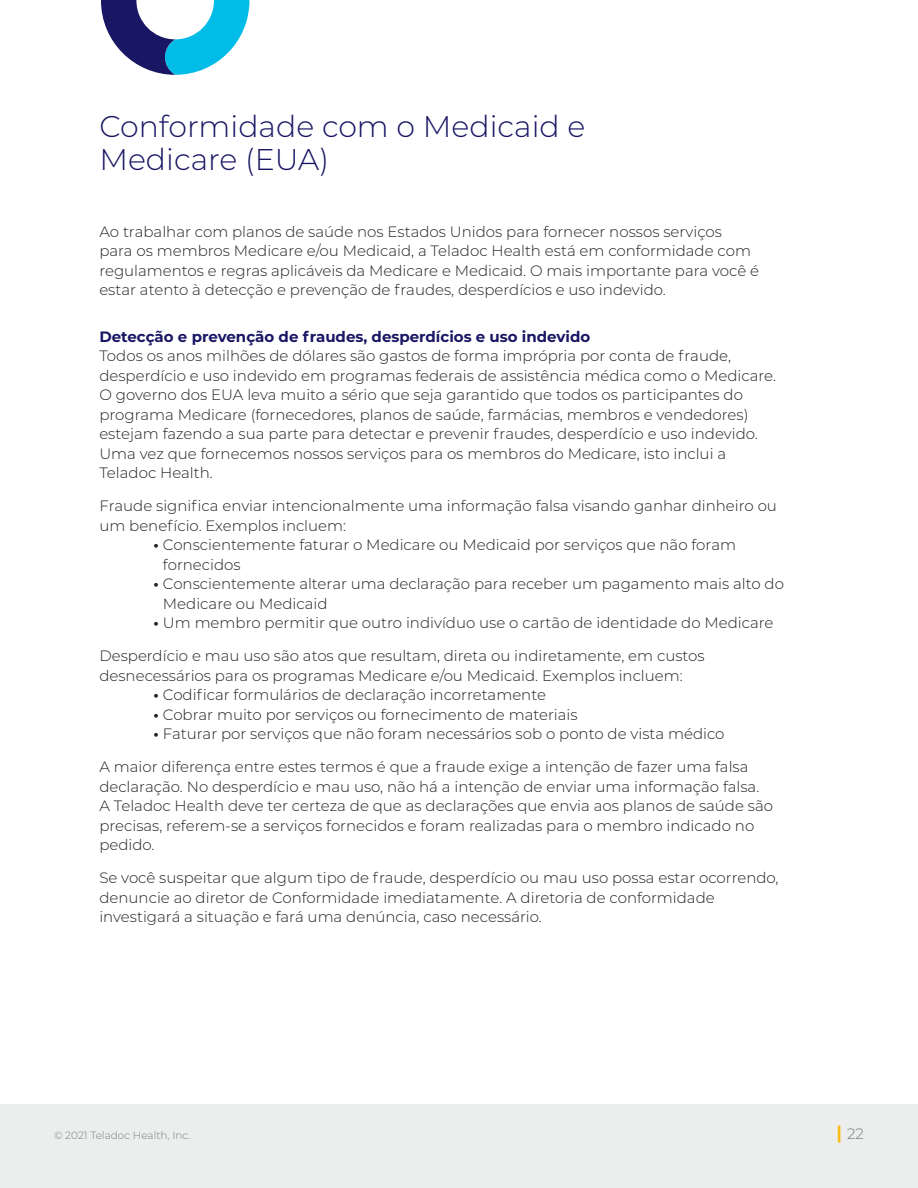
<style>
.page{position:relative;width:918px;height:1188px;background:#fff}
.page>*{position:absolute;margin:0;border:0;box-sizing:border-box;transform-origin:0 0}
.Main_Header{font:300 30px/33px "Montserrat";color:#191664}
.t1{font:300 15px/19.5px "Montserrat";color:#231f20}
.t2{font:700 15px "Montserrat";color:#191664}
.t3{font:300 15px "Montserrat";color:#787d83}
.t4{font:300 10.5px "Montserrat";color:#787d83}
.s1{font-weight:700}
.s2{font-weight:700;font-size:18px;color:#fcba13}
</style>
<div class="page">
<div style="left:0;top:1104px;width:918px;height:84px;background:#eceeee"></div>
<svg style="left:101px;top:0;width:148px;height:75px"></svg>
<p class="Main_Header" style="left:99px;top:109px;width:488px">Conformidade com o Medicaid e<br>Medicare (EUA)</p>
<p class="t1" style="left:99px;top:221px;width:661px">Ao trabalhar com planos de saúde nos Estados Unidos para fornecer nossos serviços para os membros Medicare e/ou Medicaid, a Teladoc Health está em conformidade com regulamentos e regras aplicáveis da Medicare e Medicaid. O mais importante para você é estar atento à detecção e prevenção de fraudes, desperdícios e uso indevido.</p>
<p class="t2" style="left:99px;top:326px;width:492px">Detecção e prevenção de fraudes, desperdícios e uso indevido</p>
<p class="t1" style="left:99px;top:346px;width:678px">Todos os anos milhões de dólares são gastos de forma imprópria por conta de fraude, desperdício e uso indevido em programas federais de assistência médica como o Medicare.<br>O governo dos EUA leva muito a sério que seja garantido que todos os participantes do programa Medicare (fornecedores, planos de saúde, farmácias, membros e vendedores) estejam fazendo a sua parte para detectar e prevenir fraudes, desperdício e uso indevido.<br>Uma vez que fornecemos nossos serviços para os membros do Medicare, isto inclui a Teladoc Health.</p>
<p class="t1" style="left:99px;top:496px;width:679px">Fraude significa enviar intencionalmente uma informação falsa visando ganhar dinheiro ou um benefício. Exemplos incluem:</p>
<p class="t1" style="left:163px;top:535px;width:575px;text-indent:-10px"><span class="s1">•</span> Conscientemente faturar o Medicare ou Medicaid por serviços que não foram fornecidos</p>
<p class="t1" style="left:163px;top:574px;width:623px;text-indent:-10px"><span class="s1">•</span> Conscientemente alterar uma declaração para receber um pagamento mais alto do<br>Medicare ou Medicaid</p>
<p class="t1" style="left:153px;top:613px;width:622px"><span class="s1">•</span> Um membro permitir que outro indivíduo use o cartão de identidade do Medicare</p>
<p class="t1" style="left:99px;top:646px;width:607px">Desperdício e mau uso são atos que resultam, direta ou indiretamente, em custos desnecessários para os programas Medicare e/ou Medicaid. Exemplos incluem:</p>
<p class="t1" style="left:153px;top:685px;width:394px"><span class="s1">•</span> Codificar formulários de declaração incorretamente</p>
<p class="t1" style="left:153px;top:704px;width:426px"><span class="s1">•</span> Cobrar muito por serviços ou fornecimento de materiais</p>
<p class="t1" style="left:153px;top:724px;width:573px"><span class="s1">•</span> Faturar por serviços que não foram necessários sob o ponto de vista médico</p>
<p class="t1" style="left:99px;top:757px;width:675px">A maior diferença entre estes termos é que a fraude exige a intenção de fazer uma falsa declaração. No desperdício e mau uso, não há a intenção de enviar uma informação falsa.<br>A Teladoc Health deve ter certeza de que as declarações que envia aos planos de saúde são precisas, referem-se a serviços fornecidos e foram realizadas para o membro indicado no pedido.</p>
<p class="t1" style="left:99px;top:868px;width:681px">Se você suspeitar que algum tipo de fraude, desperdício ou mau uso possa estar ocorrendo, denuncie ao diretor de Conformidade imediatamente. A diretoria de conformidade investigará a situação e fará uma denúncia, caso necessário.</p>
<p class="t4" style="left:54px;top:1128px;width:138px">© 2021 Teladoc Health, Inc.</p>
<p class="t3" style="left:836px;top:1123px;width:29px"><span class="s2">|</span> 22</p>
</div>
